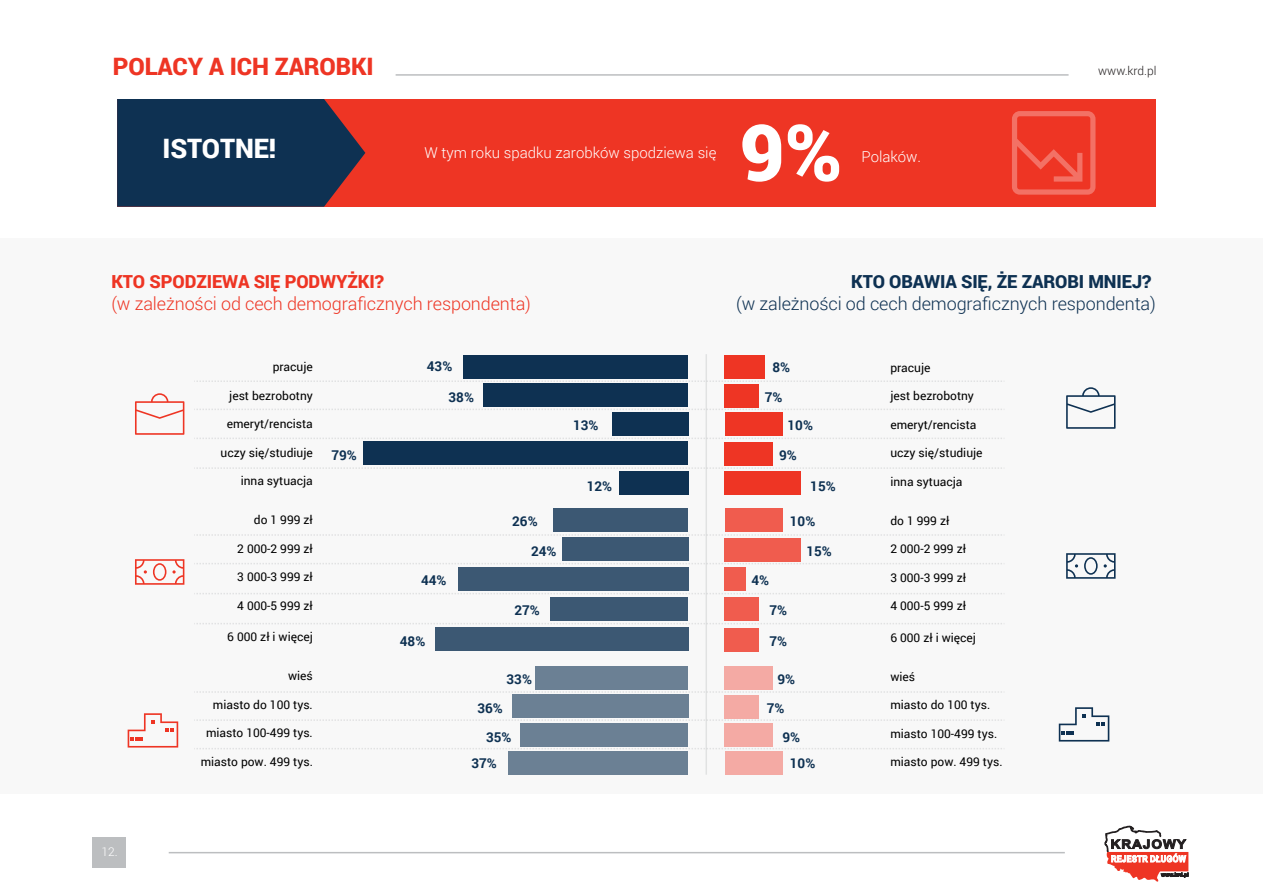
<style>
.page{position:relative;width:1263px;height:893px;background:#fff}
.page>*{position:absolute;margin:0;border:0;box-sizing:border-box;transform-origin:0 0}
.t1{font:900 78.6px "Roboto";color:#fff}
.t2{font:900 26.7px "Roboto";letter-spacing:-.005em;color:#fff}
.t3{font:900 24px "Roboto";letter-spacing:-.005em;color:#ee3524}
.t4{font:300 18px "Roboto";letter-spacing:-.005em;color:#ee3524}
.t5{font:300 18px "Roboto";letter-spacing:-.005em;color:#0e3152}
.t6{font:900 18px "Roboto";letter-spacing:-.005em;color:#0e3152}
.t7{font:900 18px "Roboto";letter-spacing:-.005em;color:#ee3524}
.t8{font:300 15px "Roboto";color:#fff}
.t9{font:700 13.5px/29px "Roboto";color:#0e3152}
.t10{font:12px "Roboto";color:#000}
.t11{font:300 12px "Roboto";color:#231f20}
.t12{font:300 12px "Roboto";color:#fff}
</style>
<div class="page">
<div style="left:0;top:238px;width:1263px;height:555px;background:#f8f8f8"></div>
<div style="left:117px;top:99px;width:1039px;height:108px;background:#ee3524"></div>
<svg style="left:117px;top:99px;width:248px;height:108px"></svg>
<svg style="left:1012px;top:111px;width:83px;height:84px"></svg>
<div style="left:512px;top:695px;width:176px;height:23px;background:#6b8094"></div>
<div style="left:520px;top:723px;width:168px;height:23px;background:#6b8094"></div>
<div style="left:508px;top:751px;width:180px;height:24px;background:#6b8094"></div>
<div style="left:435px;top:628px;width:253px;height:23px;background:#3c5873"></div>
<div style="left:458px;top:567px;width:230px;height:23px;background:#3c5873"></div>
<div style="left:484px;top:384px;width:204px;height:23px;background:#0e3152"></div>
<div style="left:464px;top:355px;width:224px;height:23px;background:#0e3152"></div>
<div style="left:364px;top:442px;width:324px;height:23px;background:#0e3152"></div>
<div style="left:619px;top:471px;width:69px;height:24px;background:#0e3152"></div>
<div style="left:612px;top:412px;width:76px;height:24px;background:#0e3152"></div>
<div style="left:554px;top:508px;width:134px;height:24px;background:#3c5873"></div>
<div style="left:562px;top:538px;width:126px;height:23px;background:#3c5873"></div>
<div style="left:536px;top:666px;width:152px;height:23px;background:#6b8094"></div>
<div style="left:550px;top:597px;width:138px;height:23px;background:#3c5873"></div>
<svg style="left:135px;top:393px;width:49px;height:42px"></svg>
<svg style="left:135px;top:559px;width:49px;height:26px"></svg>
<svg style="left:128px;top:713px;width:50px;height:34px"></svg>
<hr style="left:396px;top:74px;width:672px;height:2px;background:#bcbec0">
<div style="left:724px;top:355px;width:41px;height:24px;background:#ee3524"></div>
<div style="left:724px;top:442px;width:48px;height:24px;background:#ee3524"></div>
<div style="left:724px;top:472px;width:77px;height:23px;background:#ee3524"></div>
<div style="left:724px;top:384px;width:35px;height:23px;background:#ee3524"></div>
<div style="left:724px;top:413px;width:58px;height:23px;background:#ee3524"></div>
<div style="left:724px;top:509px;width:58px;height:23px;background:#f05c4e"></div>
<div style="left:724px;top:538px;width:77px;height:23px;background:#f05c4e"></div>
<div style="left:724px;top:666px;width:48px;height:24px;background:#f4aaa4"></div>
<div style="left:724px;top:695px;width:35px;height:23px;background:#f4aaa4"></div>
<div style="left:724px;top:723px;width:48px;height:24px;background:#f4aaa4"></div>
<div style="left:724px;top:752px;width:58px;height:23px;background:#f4aaa4"></div>
<div style="left:724px;top:597px;width:35px;height:24px;background:#f05c4e"></div>
<div style="left:724px;top:628px;width:35px;height:23px;background:#f05c4e"></div>
<div style="left:724px;top:567px;width:22px;height:24px;background:#f05c4e"></div>
<svg style="left:1066px;top:387px;width:49px;height:42px"></svg>
<svg style="left:1066px;top:553px;width:49px;height:26px"></svg>
<svg style="left:1059px;top:707px;width:50px;height:34px"></svg>
<hr style="left:705px;top:354px;width:2px;height:421px;background:#bcbec0">
<svg style="left:194px;top:380px;width:808px;height:2px"></svg>
<svg style="left:194px;top:409px;width:808px;height:1px"></svg>
<svg style="left:194px;top:438px;width:808px;height:1px"></svg>
<svg style="left:194px;top:467px;width:808px;height:2px"></svg>
<svg style="left:194px;top:534px;width:808px;height:2px"></svg>
<svg style="left:194px;top:563px;width:808px;height:1px"></svg>
<svg style="left:194px;top:593px;width:808px;height:1px"></svg>
<svg style="left:194px;top:623px;width:808px;height:1px"></svg>
<svg style="left:194px;top:691px;width:808px;height:2px"></svg>
<svg style="left:194px;top:719px;width:808px;height:2px"></svg>
<svg style="left:194px;top:748px;width:808px;height:1px"></svg>
<div style="left:93px;top:837px;width:33px;height:31px;background:#bcbec0"></div>
<svg style="left:1104px;top:825px;width:84px;height:57px"></svg>
<hr style="left:169px;top:852px;width:896px;height:1px;background:#bcbec0">
<h3 class="t3" style="left:113px;top:49px;width:262px">POLACY A ICH ZAROBKI</h3>
<p class="t11" style="left:1098px;top:62px;width:60px">www.krd.pl</p>
<h2 class="t2" style="left:162px;top:130px;width:115px">ISTOTNE!</h2>
<p class="t8" style="left:424px;top:142px;width:293px">W tym roku spadku zarobków spodziewa się</p>
<h1 class="t1" style="left:739px;top:97px;width:105px">9%</h1>
<p class="t8" style="left:861px;top:147px;width:61px">Polaków.</p>
<h3 class="t7" style="left:111px;top:269px;width:274px">KTO SPODZIEWA SIĘ PODWYŻKI?</h3>
<h3 class="t4" style="left:111px;top:291px;width:421px">(w zależności od cech demograficznych respondenta)</h3>
<p class="t10" style="left:273px;top:358px;width:42px">pracuje</p>
<p class="t10" style="left:229px;top:387px;width:85px">jest bezrobotny</p>
<p class="t10" style="left:227px;top:415px;width:88px">emeryt/rencista</p>
<p class="t10" style="left:221px;top:444px;width:94px">uczy się/studiuje</p>
<p class="t10" style="left:241px;top:472px;width:74px">inna sytuacja</p>
<p class="t10" style="left:254px;top:511px;width:60px">do 1 999 zł</p>
<p class="t10" style="left:237px;top:540px;width:77px">2 000-2 999 zł</p>
<p class="t10" style="left:237px;top:568px;width:77px">3 000-3 999 zł</p>
<p class="t10" style="left:237px;top:597px;width:77px">4 000-5 999 zł</p>
<p class="t10" style="left:227px;top:628px;width:87px">6 000 zł i więcej</p>
<p class="t10" style="left:288px;top:667px;width:26px">wieś</p>
<p class="t10" style="left:213px;top:696px;width:101px">miasto do 100 tys.</p>
<p class="t10" style="left:206px;top:724px;width:108px">miasto 100-499 tys.</p>
<p class="t10" style="left:201px;top:753px;width:114px">miasto pow. 499 tys.</p>
<p class="t9" style="left:331px;top:440px;width:27px">79%</p>
<p class="t9" style="left:427px;top:351px;width:27px">43%</p>
<p class="t9" style="left:448px;top:382px;width:27px">38%</p>
<p class="t9" style="left:573px;top:410px;width:27px">13%</p>
<p class="t9" style="left:421px;top:565px;width:27px">44%</p>
<p class="t9" style="left:400px;top:626px;width:27px">48%</p>
<p class="t9" style="left:512px;top:506px;width:27px">26%</p>
<p class="t9" style="left:531px;top:536px;width:27px">24%</p>
<p class="t9" style="left:514px;top:595px;width:27px">27%</p>
<p class="t9" style="left:506px;top:664px;width:27px">33%</p>
<p class="t9" style="left:477px;top:693px;width:27px">36%</p>
<p class="t9" style="left:486px;top:722px;width:27px">35%</p>
<p class="t9" style="left:471px;top:748px;width:27px">37%</p>
<p class="t9" style="left:587px;top:471px;width:27px">12%</p>
<p class="t12" style="left:102px;top:844px;width:18px">12.</p>
<h3 class="t6" style="left:851px;top:269px;width:302px">KTO OBAWIA SIĘ, ŻE ZAROBI MNIEJ?</h3>
<h3 class="t5" style="left:736px;top:291px;width:421px">(w zależności od cech demograficznych respondenta)</h3>
<p class="t9" style="left:772px;top:352px;width:19px">8%</p>
<p class="t9" style="left:765px;top:382px;width:19px">7%</p>
<p class="t9" style="left:787px;top:410px;width:27px">10%</p>
<p class="t9" style="left:779px;top:441px;width:19px">9%</p>
<p class="t9" style="left:810px;top:471px;width:27px">15%</p>
<p class="t9" style="left:790px;top:507px;width:27px">10%</p>
<p class="t9" style="left:806px;top:537px;width:27px">15%</p>
<p class="t9" style="left:751px;top:565px;width:19px">4%</p>
<p class="t9" style="left:769px;top:596px;width:19px">7%</p>
<p class="t9" style="left:769px;top:627px;width:19px">7%</p>
<p class="t9" style="left:767px;top:664px;width:30px;text-indent:11px">9%<br>7%</p>
<p class="t9" style="left:782px;top:723px;width:19px">9%</p>
<p class="t9" style="left:790px;top:749px;width:27px">10%</p>
<p class="t10" style="left:890px;top:359px;width:42px">pracuje</p>
<p class="t10" style="left:890px;top:387px;width:85px">jest bezrobotny</p>
<p class="t10" style="left:890px;top:416px;width:88px">emeryt/rencista</p>
<p class="t10" style="left:890px;top:444px;width:94px">uczy się/studiuje</p>
<p class="t10" style="left:890px;top:473px;width:74px">inna sytuacja</p>
<p class="t10" style="left:890px;top:512px;width:60px">do 1 999 zł</p>
<p class="t10" style="left:890px;top:540px;width:77px">2 000-2 999 zł</p>
<p class="t10" style="left:890px;top:569px;width:77px">3 000-3 999 zł</p>
<p class="t10" style="left:890px;top:597px;width:77px">4 000-5 999 zł</p>
<p class="t10" style="left:890px;top:629px;width:87px">6 000 zł i więcej</p>
<p class="t10" style="left:890px;top:668px;width:26px">wieś</p>
<p class="t10" style="left:890px;top:696px;width:101px">miasto do 100 tys.</p>
<p class="t10" style="left:890px;top:725px;width:108px">miasto 100-499 tys.</p>
<p class="t10" style="left:890px;top:753px;width:114px">miasto pow. 499 tys.</p>
</div>
